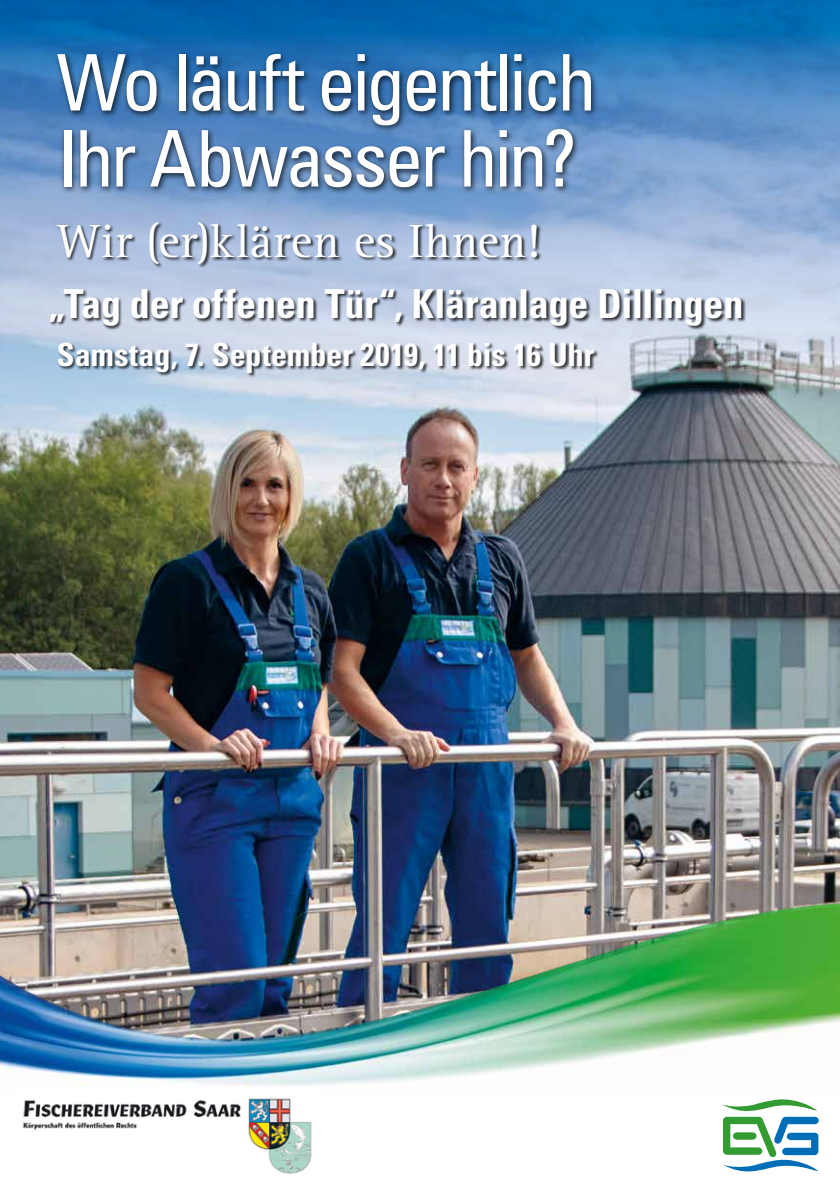
<style>
.page{position:relative;width:840px;height:1191px;background:#fff}
.page>*{position:absolute;margin:0;border:0;box-sizing:border-box;transform-origin:0 0}
.t1{font:condensed 78px/76px "Univers LT";letter-spacing:-.045em;color:#fff}
.t2{font:48px "Agfa Rotis Serif";letter-spacing:.01em;color:#fff}
.t3{font:700 condensed 40px "Univers LT";letter-spacing:-.005em;color:#fff}
.t4{font:700 condensed 32px "Univers LT";color:#fff}
</style>
<div class="page">
<img style="left:0;top:525px;width:839px;height:378px">
<img style="left:0;top:0;width:839px;height:525px">
<img style="left:0;top:903px;width:839px;height:183px">
<svg style="left:722px;top:1099px;width:96px;height:72px"></svg>
<div style="left:56px;top:221px;width:485px;height:47px;background:#000;opacity:.75"></div>
<div style="left:54px;top:51px;width:543px;height:144px;background:#000;opacity:.75"></div>
<div style="left:49px;top:288px;width:696px;height:89px;background:#000;opacity:.75"></div>
<img style="left:22px;top:1098px;width:290px;height:76px">
<h1 class="t1" style="left:57px;top:44px;width:541px">Wo läuft eigentlich<br>Ihr Abwasser hin?</h1>
<p class="t2" style="left:57px;top:213px;width:484px">Wir (er)klären es Ihnen!</p>
<p class="t3" style="left:48px;top:279px;width:696px">„Tag der offenen Tür“, Kläranlage Dillingen</p>
<p class="t4" style="left:57px;top:335px;width:538px">Samstag, 7. September 2019, 11 bis 16 Uhr</p>
</div>
